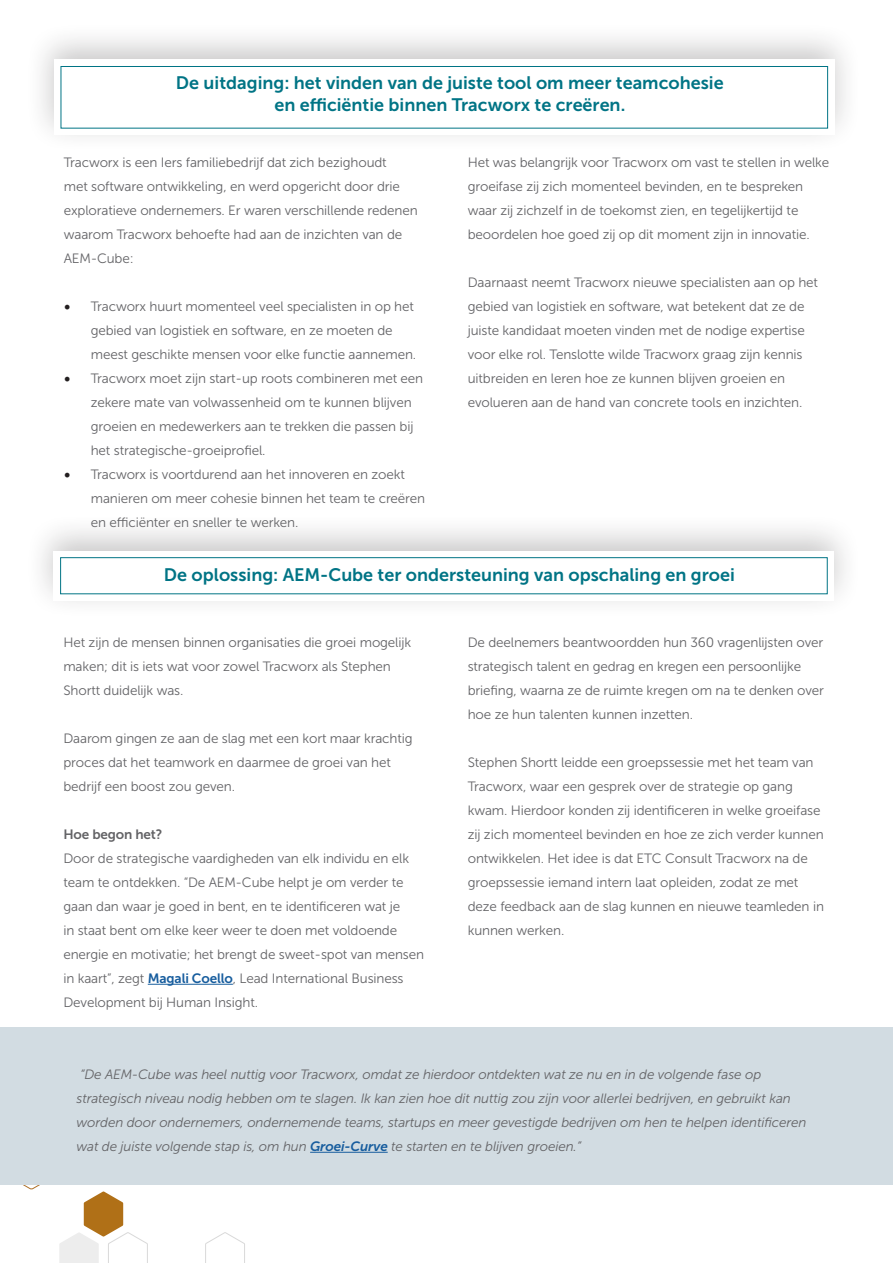
<style>
.page{position:relative;width:893px;height:1263px;background:#fff}
.page>*{position:absolute;margin:0;border:0;box-sizing:border-box;transform-origin:0 0}
.t1{font:18px "Museo Sans 700";color:#007485}
.t2{font:13.5px/24px "Museo Sans 300";letter-spacing:-.01em;color:#636366}
.t3{font:italic 13.5px/24px "Museo Sans 300";letter-spacing:-.01em;color:#636366}
.t4{font:13.5px "Museo Sans 700";letter-spacing:-.01em;color:#636366}
.s1{font-family:"Minion Pro";font-size:18px;color:#231f20}
.s2{font-family:"Museo Sans 700";color:#175d9e}
</style>
<div class="page">
<svg style="left:23px;top:1185px;width:125px;height:78px"></svg>
<svg style="left:205px;top:1232px;width:40px;height:31px"></svg>
<div style="left:25px;top:22px;width:837px;height:131px;background:#231f20;opacity:.25"></div>
<div style="left:54px;top:60px;width:780px;height:75px;background:#fff"></div>
<div style="left:61px;top:66px;width:767px;height:62px;border:1px solid #007485"></div>
<div style="left:25px;top:513px;width:837px;height:106px;background:#231f20;opacity:.25"></div>
<div style="left:54px;top:551px;width:780px;height:50px;background:#fff"></div>
<div style="left:60px;top:557px;width:767px;height:37px;border:1px solid #007485"></div>
<hr style="left:148px;top:984px;width:85px;height:1px;background:#175d9e">
<div style="left:0;top:1027px;width:893px;height:158px;background:#d2dce2"></div>
<hr style="left:310px;top:1152px;width:78px;height:1px;background:#175d9e">
<p class="t1" style="left:176px;top:73px;width:549px">De uitdaging: het vinden van de juiste tool om meer teamcohesie</p>
<p class="t1" style="left:274px;top:95px;width:352px">en efficiëntie binnen Tracworx te creëren.</p>
<p class="t2" style="left:64px;top:150px;width:356px">Tracworx is een Iers familiebedrijf dat zich bezighoudt<br>met software ontwikkeling, en werd opgericht door drie exploratieve ondernemers. Er waren verschillende redenen waarom Tracworx behoefte had aan de inzichten van de AEM-Cube:</p>
<p class="t2" style="left:91px;top:294px;width:327px;text-indent:-27px"><span class="s1">•</span> Tracworx huurt momenteel veel specialisten in op het gebied van logistiek en software, en ze moeten de meest geschikte mensen voor elke functie aannemen.</p>
<p class="t2" style="left:91px;top:366px;width:334px;text-indent:-27px"><span class="s1">•</span> Tracworx moet zijn start-up roots combineren met een zekere mate van volwassenheid om te kunnen blijven groeien en medewerkers aan te trekken die passen bij het strategische-groeiprofiel.</p>
<p class="t2" style="left:91px;top:462px;width:336px;text-indent:-27px"><span class="s1">•</span> Tracworx is voortdurend aan het innoveren en zoekt manieren om meer cohesie binnen het team te creëren en efficiënter en sneller te werken.</p>
<p class="t2" style="left:468px;top:150px;width:363px">Het was belangrijk voor Tracworx om vast te stellen in welke groeifase zij zich momenteel bevinden, en te bespreken waar zij zichzelf in de toekomst zien, en tegelijkertijd te beoordelen hoe goed zij op dit moment zijn in innovatie.</p>
<p class="t2" style="left:468px;top:270px;width:352px">Daarnaast neemt Tracworx nieuwe specialisten aan op het gebied van logistiek en software, wat betekent dat ze de juiste kandidaat moeten vinden met de nodige expertise voor elke rol. Tenslotte wilde Tracworx graag zijn kennis uitbreiden en leren hoe ze kunnen blijven groeien en evolueren aan de hand van concrete tools en inzichten.</p>
<p class="t1" style="left:164px;top:564px;width:572px">De oplossing: AEM-Cube ter ondersteuning van opschaling en groei</p>
<p class="t2" style="left:63px;top:630px;width:349px">Het zijn de mensen binnen organisaties die groei mogelijk maken; dit is iets wat voor zowel Tracworx als Stephen<br>Shortt duidelijk was.</p>
<p class="t2" style="left:63px;top:726px;width:351px">Daarom gingen ze aan de slag met een kort maar krachtig proces dat het teamwork en daarmee de groei van het bedrijf een boost zou geven.</p>
<p class="t4" style="left:63px;top:827px;width:101px">Hoe begon het?</p>
<p class="t2" style="left:63px;top:846px;width:362px">Door de strategische vaardigheden van elk individu en elk team te ontdekken. “De AEM-Cube helpt je om verder te gaan dan waar je goed in bent, en te identificeren wat je<br>in staat bent om elke keer weer te doen met voldoende energie en motivatie; het brengt de sweet-spot van mensen in kaart”, zegt <span class="s2">Magali Coello</span>, Lead International Business Development bij Human Insight.</p>
<p class="t2" style="left:468px;top:630px;width:358px">De deelnemers beantwoordden hun 360 vragenlijsten over strategisch talent en gedrag en kregen een persoonlijke briefing, waarna ze de ruimte kregen om na te denken over hoe ze hun talenten kunnen inzetten.</p>
<p class="t2" style="left:468px;top:750px;width:358px">Stephen Shortt leidde een groepssessie met het team van Tracworx, waar een gesprek over de strategie op gang kwam. Hierdoor konden zij identificeren in welke groeifase zij zich momenteel bevinden en hoe ze zich verder kunnen ontwikkelen. Het idee is dat ETC Consult Tracworx na de groepssessie iemand intern laat opleiden, zodat ze met deze feedback aan de slag kunnen en nieuwe teamleden in kunnen werken.</p>
<p class="t3" style="left:77px;top:1062px;width:731px">“De AEM-Cube was heel nuttig voor Tracworx, omdat ze hierdoor ontdekten wat ze nu en in de volgende fase op strategisch niveau nodig hebben om te slagen. Ik kan zien hoe dit nuttig zou zijn voor allerlei bedrijven, en gebruikt kan worden door ondernemers, ondernemende teams, startups en meer gevestigde bedrijven om hen te helpen identificeren wat de juiste volgende stap is, om hun <span class="s2">Groei-Curve</span> te starten en te blijven groeien.”</p>
</div>
